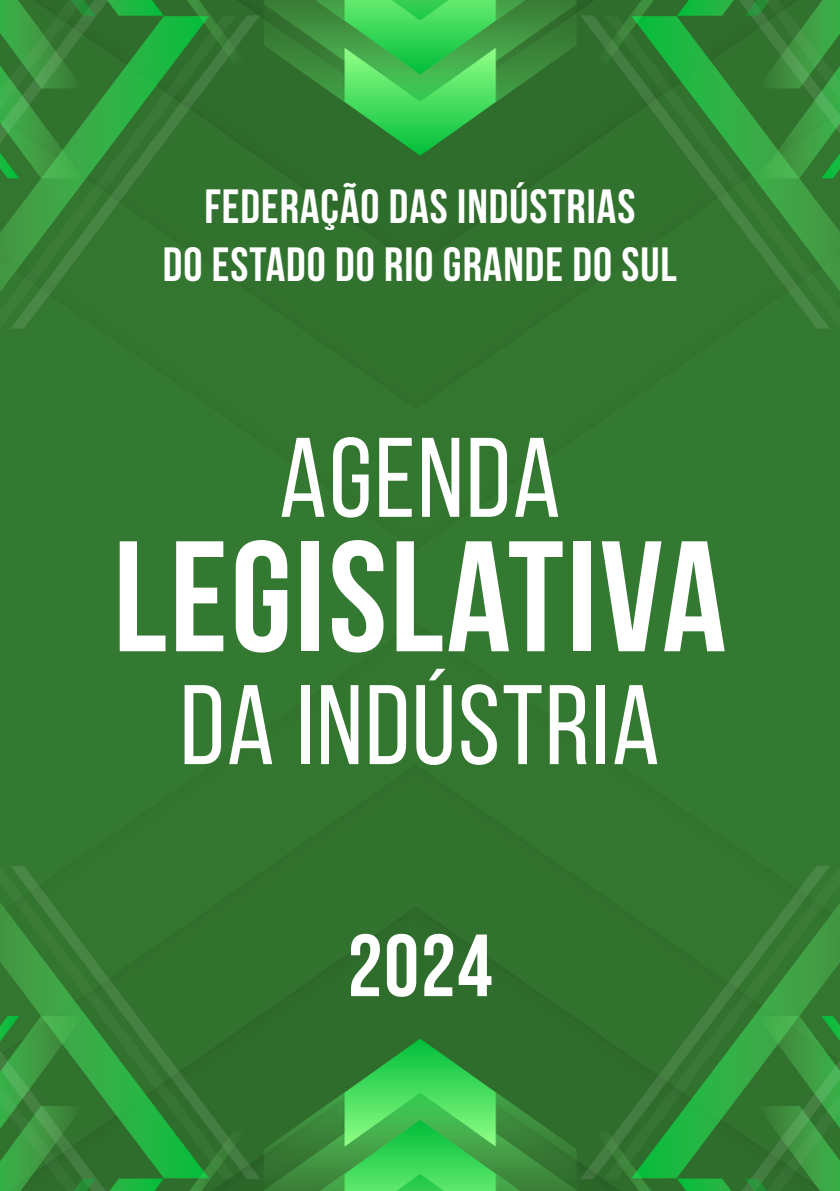
<style>
.page{position:relative;width:840px;height:1191px;background:#fff}
.page>*{position:absolute;margin:0;border:0;box-sizing:border-box;transform-origin:0 0}
.t1{font:700 157px "Bebas Neue";letter-spacing:.02em;color:#fff}
.t2{font:112.8px "Bebas Neue";letter-spacing:.02em;color:#fff}
.t3{font:700 88px "Bebas Neue";color:#fff}
.t4{font:700 48px/57.6px "Bebas Neue";letter-spacing:.02em;color:#fff;text-align:center}
</style>
<div class="page">
<img style="left:0;top:0;width:839px;height:1191px">
<p class="t4" style="left:163px;top:177px;width:515px">FEDERAÇÃO DAS INDÚSTRIAS<br>DO ESTADO DO RIO GRANDE DO SUL</p>
<h2 class="t2" style="left:279px;top:417px;width:282px">AGENDA</h2>
<h1 class="t1" style="left:113px;top:511px;width:614px">LEGISLATIVA</h1>
<h2 class="t2" style="left:180px;top:664px;width:481px">DA INDÚSTRIA</h2>
<h3 class="t3" style="left:347px;top:917px;width:146px">2024</h3>
</div>
